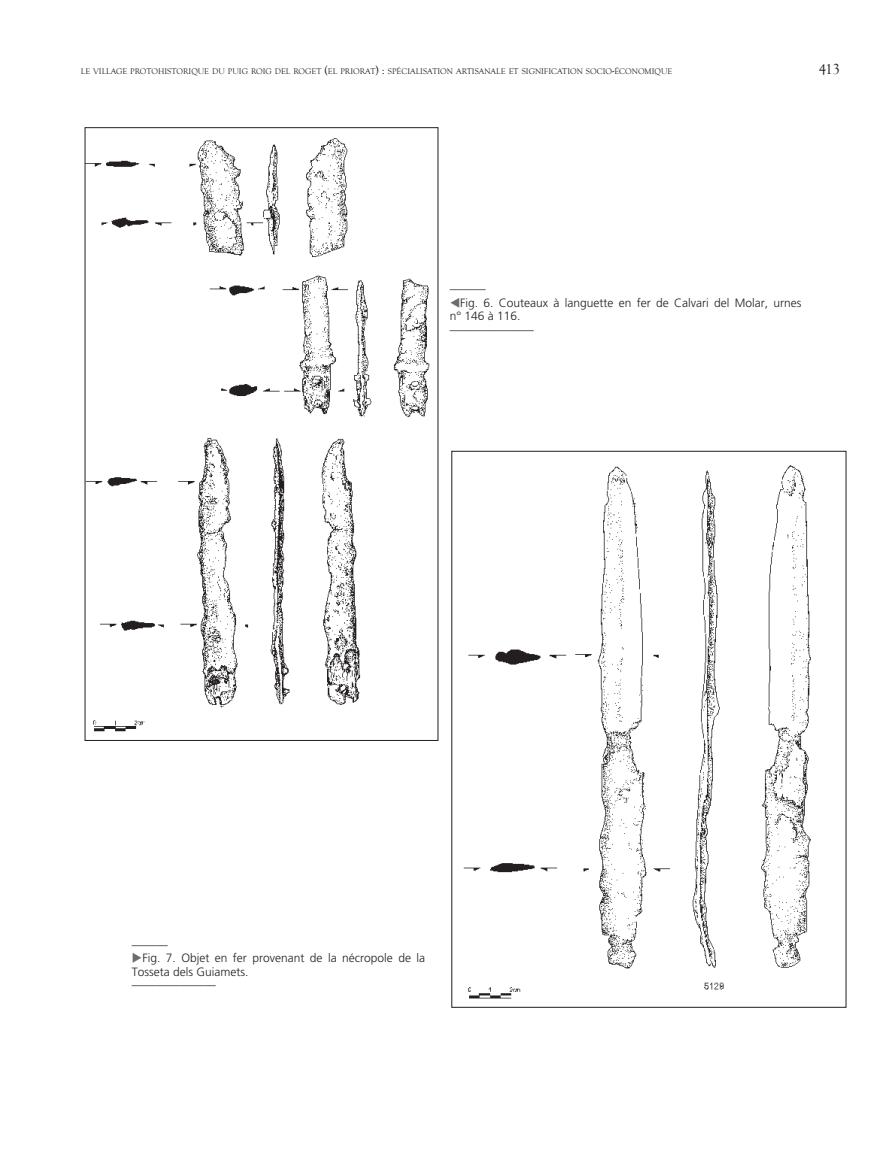
<style>
.page{position:relative;width:893px;height:1149px;background:#fff}
.page>*{position:absolute;margin:0;border:0;box-sizing:border-box;transform-origin:0 0}
.t1{font:15px "Goudy Old Style T";color:#231f20}
.t2{font:300 12px/13.5px "Frutiger";color:#231f20}
.t3{font:8.4px "Goudy Old Style T";color:#231f20}
.s1{font-size:12px}
.s2{color:#6c6d70}
</style>
<div class="page">
<img style="left:463px;top:465px;width:348px;height:534px">
<img style="left:87px;top:138px;width:343px;height:593px">
<p class="t3" style="left:81px;top:67px;width:24px">LE VILLAG</p>
<p class="t3" style="left:122px;top:67px;width:280px">E PROTOHISTORIQUE DU PUIG ROIG DEL ROGET <span class="s1">(</span>EL PRIORAT<span class="s1">) :</span> SPÉCIALI</p>
<p class="t3" style="left:423px;top:67px;width:124px">SATION ARTISANALE ET SIGNIFICA</p>
<p class="t3" style="left:562px;top:67px;width:112px">TION SOCIO<span class="s1">-</span>ÉCONOMIQUE</p>
<p class="t1" style="left:819px;top:61px;width:22px">413</p>
<p class="t2" style="left:450px;top:282px;width:37px">———</p>
<p class="t2" style="left:450px;top:296px;width:353px"><span class="s2">▼</span>Fig. 6. Couteaux à languette en fer de Calvari del Molar, urnes n° 146 à 116.<br>———————</p>
<p class="t2" style="left:132px;top:937px;width:37px">———</p>
<p class="t2" style="left:132px;top:951px;width:295px"><span class="s2">◆</span>Fig. 7. Objet en fer provenant de la nécropole de la<br>Tosseta dels Guiamets.<br>———————</p>
</div>
